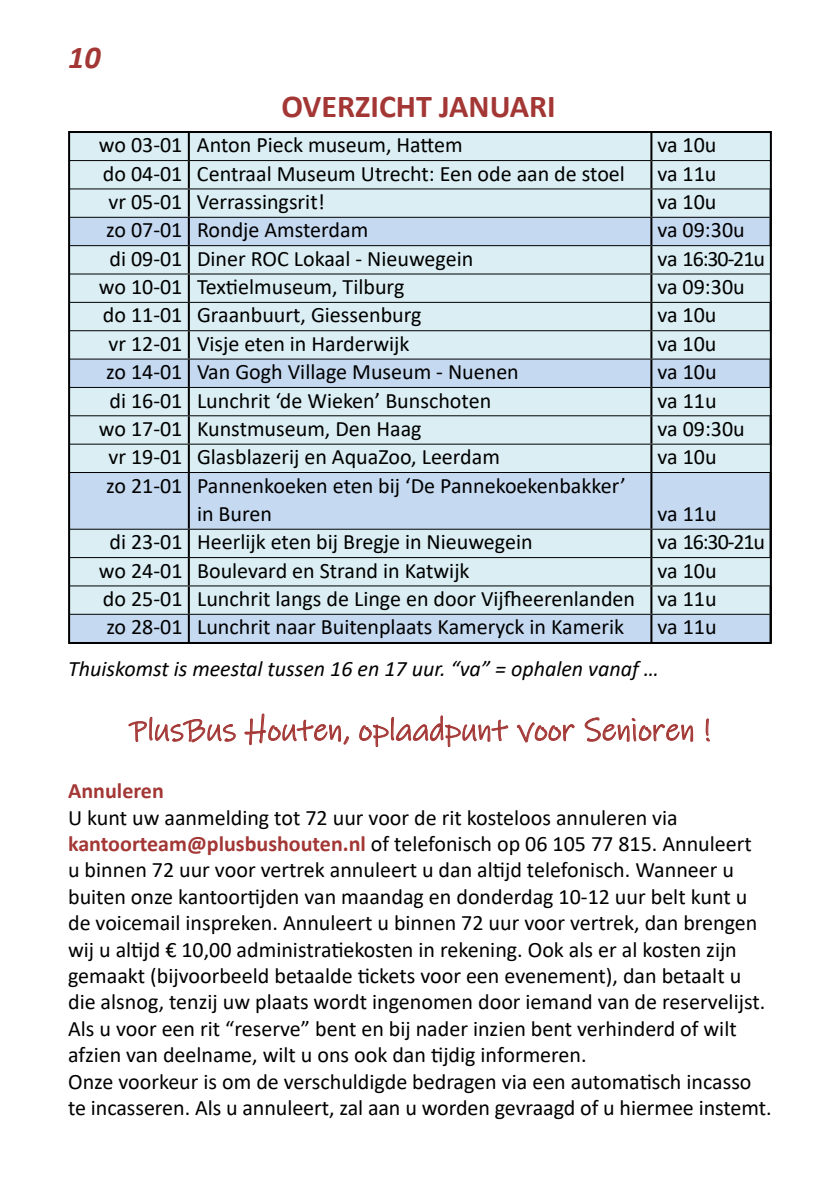
<style>
.page{position:relative;width:840px;height:1191px;background:#fff}
.page>*{position:absolute;margin:0;border:0;box-sizing:border-box;transform-origin:0 0}
.t1{font:32px "Ink Free";color:#a33735}
.t2{font:700 32px "Calibri";color:#a33735}
.t3{font:italic 700 32px "Calibri";color:#a33735}
.t4{font:22px/26.4px "Calibri";color:#000}
.t5{font:italic 22px "Calibri";color:#000}
.t6{font:700 22px "Calibri";color:#a33735}
.s1{font-weight:700;color:#a33735}
</style>
<div class="page">
<div style="left:71px;top:134px;width:697px;height:54px;background:#daeef3"></div>
<svg style="left:71px;top:189px;width:697px;height:28px;background:#d4e8ed"></svg>
<svg style="left:71px;top:218px;width:697px;height:423px;background:#d0e4ef"></svg>
<hr style="left:188px;top:133px;width:2px;height:27px;background:#000">
<hr style="left:650px;top:133px;width:2px;height:27px;background:#000">
<hr style="left:188px;top:331px;width:2px;height:27px;background:#000">
<hr style="left:650px;top:331px;width:2px;height:27px;background:#000">
<hr style="left:188px;top:388px;width:2px;height:27px;background:#000">
<hr style="left:650px;top:388px;width:2px;height:27px;background:#000">
<hr style="left:188px;top:444px;width:2px;height:28px;background:#000">
<hr style="left:650px;top:444px;width:2px;height:28px;background:#000">
<hr style="left:188px;top:558px;width:2px;height:27px;background:#000">
<hr style="left:650px;top:558px;width:2px;height:27px;background:#000">
<hr style="left:70px;top:160px;width:119px;height:1px;background:#000">
<hr style="left:189px;top:160px;width:462px;height:1px;background:#000">
<hr style="left:651px;top:160px;width:119px;height:1px;background:#000">
<hr style="left:188px;top:161px;width:2px;height:27px;background:#000">
<hr style="left:650px;top:161px;width:2px;height:27px;background:#000">
<hr style="left:188px;top:246px;width:2px;height:27px;background:#000">
<hr style="left:650px;top:246px;width:2px;height:27px;background:#000">
<hr style="left:188px;top:274px;width:2px;height:28px;background:#000">
<hr style="left:650px;top:274px;width:2px;height:28px;background:#000">
<hr style="left:70px;top:273px;width:119px;height:1px;background:#000">
<hr style="left:189px;top:273px;width:462px;height:1px;background:#000">
<hr style="left:651px;top:273px;width:119px;height:1px;background:#000">
<hr style="left:70px;top:585px;width:119px;height:1px;background:#000">
<hr style="left:189px;top:585px;width:462px;height:1px;background:#000">
<hr style="left:651px;top:585px;width:120px;height:1px;background:#000">
<hr style="left:188px;top:586px;width:2px;height:28px;background:#000">
<hr style="left:650px;top:586px;width:2px;height:28px;background:#000">
<hr style="left:70px;top:188px;width:119px;height:1px;background:#000">
<hr style="left:189px;top:188px;width:462px;height:1px;background:#000">
<hr style="left:651px;top:188px;width:120px;height:1px;background:#000">
<hr style="left:188px;top:189px;width:2px;height:28px;background:#000">
<hr style="left:650px;top:189px;width:2px;height:28px;background:#000">
<hr style="left:70px;top:302px;width:119px;height:1px;background:#000">
<hr style="left:189px;top:302px;width:462px;height:1px;background:#000">
<hr style="left:651px;top:302px;width:120px;height:1px;background:#000">
<hr style="left:188px;top:303px;width:2px;height:27px;background:#000">
<hr style="left:650px;top:303px;width:2px;height:27px;background:#000">
<hr style="left:70px;top:330px;width:119px;height:1px;background:#000">
<hr style="left:189px;top:330px;width:462px;height:1px;background:#000">
<hr style="left:651px;top:330px;width:120px;height:1px;background:#000">
<hr style="left:70px;top:614px;width:119px;height:1px;background:#000">
<hr style="left:189px;top:614px;width:462px;height:1px;background:#000">
<hr style="left:651px;top:614px;width:118px;height:1px;background:#000">
<hr style="left:188px;top:615px;width:2px;height:27px;background:#000">
<hr style="left:650px;top:615px;width:2px;height:27px;background:#000">
<hr style="left:70px;top:415px;width:119px;height:1px;background:#000">
<hr style="left:189px;top:415px;width:462px;height:1px;background:#000">
<hr style="left:651px;top:415px;width:120px;height:1px;background:#000">
<hr style="left:188px;top:416px;width:2px;height:27px;background:#000">
<hr style="left:650px;top:416px;width:2px;height:27px;background:#000">
<hr style="left:70px;top:443px;width:119px;height:1px;background:#000">
<hr style="left:189px;top:443px;width:462px;height:1px;background:#000">
<hr style="left:651px;top:443px;width:120px;height:1px;background:#000">
<hr style="left:188px;top:530px;width:2px;height:27px;background:#000">
<hr style="left:650px;top:530px;width:2px;height:27px;background:#000">
<hr style="left:70px;top:557px;width:119px;height:1px;background:#000">
<hr style="left:189px;top:557px;width:462px;height:1px;background:#000">
<hr style="left:651px;top:557px;width:120px;height:1px;background:#000">
<hr style="left:70px;top:217px;width:119px;height:1px;background:#000">
<hr style="left:189px;top:217px;width:462px;height:1px;background:#000">
<hr style="left:651px;top:217px;width:118px;height:1px;background:#000">
<hr style="left:188px;top:218px;width:2px;height:27px;background:#000">
<hr style="left:650px;top:218px;width:2px;height:27px;background:#000">
<hr style="left:70px;top:245px;width:119px;height:1px;background:#000">
<hr style="left:189px;top:245px;width:462px;height:1px;background:#000">
<hr style="left:651px;top:245px;width:120px;height:1px;background:#000">
<hr style="left:70px;top:358px;width:119px;height:1px;background:#000">
<hr style="left:189px;top:358px;width:462px;height:1px;background:#000">
<hr style="left:651px;top:358px;width:120px;height:1px;background:#000">
<hr style="left:188px;top:359px;width:2px;height:28px;background:#000">
<hr style="left:650px;top:359px;width:2px;height:28px;background:#000">
<hr style="left:70px;top:387px;width:119px;height:1px;background:#000">
<hr style="left:189px;top:387px;width:462px;height:1px;background:#000">
<hr style="left:651px;top:387px;width:120px;height:1px;background:#000">
<hr style="left:70px;top:472px;width:119px;height:1px;background:#000">
<hr style="left:189px;top:472px;width:462px;height:1px;background:#000">
<hr style="left:651px;top:472px;width:120px;height:1px;background:#000">
<hr style="left:188px;top:473px;width:2px;height:56px;background:#000">
<hr style="left:650px;top:473px;width:2px;height:56px;background:#000">
<hr style="left:70px;top:529px;width:119px;height:1px;background:#000">
<hr style="left:189px;top:529px;width:462px;height:1px;background:#000">
<hr style="left:651px;top:529px;width:118px;height:1px;background:#000">
<div style="left:68px;top:131px;width:703px;height:513px;border:2px solid #000"></div>
<svg style="left:128px;top:716px;width:108px;height:27px"></svg>
<svg style="left:244px;top:713px;width:105px;height:33px"></svg>
<svg style="left:359px;top:715px;width:149px;height:32px"></svg>
<svg style="left:517px;top:722px;width:58px;height:21px"></svg>
<svg style="left:584px;top:717px;width:109px;height:25px"></svg>
<svg style="left:705px;top:718px;width:4px;height:24px"></svg>
<h1 class="t3" style="left:68px;top:35px;width:34px">10</h1>
<h1 class="t2" style="left:281px;top:84px;width:276px">OVERZICHT JANUARI</h1>
<p class="t4" style="left:99px;top:131px;width:365px">wo 03-01 Anton Pieck museum, Hattem</p>
<p class="t4" style="left:657px;top:131px;width:60px">va 10u</p>
<p class="t4" style="left:103px;top:160px;width:523px">do 04-01 Centraal Museum Utrecht: Een ode aan de stoel</p>
<p class="t4" style="left:657px;top:160px;width:60px">va 11u</p>
<p class="t4" style="left:108px;top:188px;width:218px">vr 05-01 Verrassingsrit!</p>
<p class="t4" style="left:657px;top:188px;width:60px">va 10u</p>
<p class="t4" style="left:106px;top:216px;width:263px">zo 07-01 Rondje Amsterdam</p>
<p class="t4" style="left:657px;top:216px;width:89px">va 09:30u</p>
<p class="t4" style="left:109px;top:245px;width:365px">di 09-01 Diner ROC Lokaal - Nieuwegein</p>
<p class="t4" style="left:657px;top:245px;width:109px">va 16:30-21u</p>
<p class="t4" style="left:99px;top:273px;width:307px">wo 10-01 Textielmuseum, Tilburg</p>
<p class="t4" style="left:657px;top:273px;width:89px">va 09:30u</p>
<p class="t4" style="left:103px;top:301px;width:320px">do 11-01 Graanbuurt, Giessenburg</p>
<p class="t4" style="left:657px;top:301px;width:60px">va 10u</p>
<p class="t4" style="left:108px;top:330px;width:302px">vr 12-01 Visje eten in Harderwijk</p>
<p class="t4" style="left:657px;top:330px;width:60px">va 10u</p>
<p class="t4" style="left:106px;top:358px;width:414px">zo 14-01 Van Gogh Village Museum - Nuenen</p>
<p class="t4" style="left:657px;top:358px;width:60px">va 10u</p>
<p class="t4" style="left:109px;top:386px;width:383px">di 16-01 Lunchrit ‘de Wieken’ Bunschoten</p>
<p class="t4" style="left:657px;top:386px;width:60px">va 11u</p>
<p class="t4" style="left:99px;top:415px;width:324px">wo 17-01 Kunstmuseum, Den Haag</p>
<p class="t4" style="left:657px;top:415px;width:89px">va 09:30u</p>
<p class="t4" style="left:108px;top:443px;width:393px">vr 19-01 Glasblazerij en AquaZoo, Leerdam</p>
<p class="t4" style="left:657px;top:443px;width:60px">va 10u</p>
<p class="t4" style="left:197px;top:470px;width:430px;line-height:28.4px;text-indent:-91px">zo 21-01 Pannenkoeken eten bij ‘De Pannekoekenbakker’ in Buren</p>
<p class="t4" style="left:657px;top:500px;width:60px">va 11u</p>
<p class="t4" style="left:109px;top:528px;width:424px">di 23-01 Heerlijk eten bij Bregje in Nieuwegein</p>
<p class="t4" style="left:657px;top:528px;width:109px">va 16:30-21u</p>
<p class="t4" style="left:99px;top:556px;width:372px">wo 24-01 Boulevard en Strand in Katwijk</p>
<p class="t4" style="left:103px;top:555px;width:614px;line-height:28.4px;text-align:justify;text-indent:554px">va 10u do 25-01 Lunchrit langs de Linge en door Vijfheerenlanden va 11u zo 28-01 Lunchrit naar Buitenplaats Kameryck in Kamerik</p>
<p class="t4" style="left:657px;top:613px;width:60px">va 11u</p>
<p class="t5" style="left:68px;top:653px;width:592px">Thuiskomst is meestal tussen 16 en 17 uur. “va” = ophalen vanaf …</p>
<h1 class="t1" style="left:129px;top:709px;width:582px">PlusBus Houten, oplaadpunt voor Senioren !</h1>
<p class="t6" style="left:68px;top:775px;width:97px">Annuleren</p>
<p class="t4" style="left:68px;top:803px;width:704px">U kunt uw aanmelding tot 72 uur voor de rit kosteloos annuleren via <span class="s1">kantoorteam@plusbushouten.nl</span> of telefonisch op 06 105 77 815. Annuleert<br>u binnen 72 uur voor vertrek annuleert u dan altijd telefonisch. Wanneer u buiten onze kantoortijden van maandag en donderdag 10-12 uur belt kunt u de voicemail inspreken. Annuleert u binnen 72 uur voor vertrek, dan brengen wij u altijd € 10,00 administratiekosten in rekening. Ook als er al kosten zijn gemaakt (bijvoorbeeld betaalde tickets voor een evenement), dan betaalt u die alsnog, tenzij uw plaats wordt ingenomen door iemand van de reservelijst.<br>Als u voor een rit “reserve” bent en bij nader inzien bent verhinderd of wilt afzien van deelname, wilt u ons ook dan tijdig informeren.<br>Onze voorkeur is om de verschuldigde bedragen via een automatisch incasso te incasseren. Als u annuleert, zal aan u worden gevraagd of u hiermee instemt.</p>
</div>
